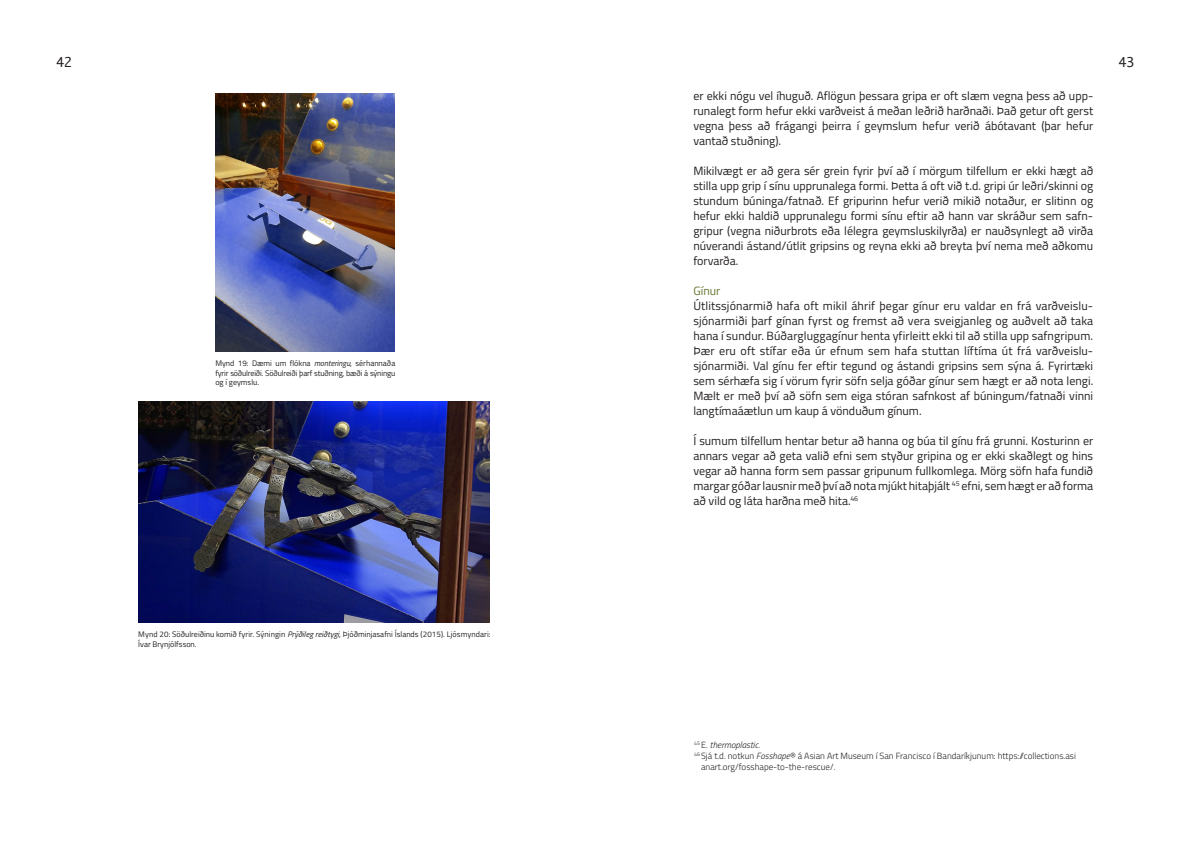
<style>
.page{position:relative;width:1191px;height:842px;background:#fff}
.page>*{position:absolute;margin:0;border:0;box-sizing:border-box;transform-origin:0 0}
.t1{font:13px "Monaco";color:#231f20}
.t2{font:12px/15px "Titillium";color:#231f20;text-align:justify}
.t3{font:12px "Titillium";color:#657732}
.t4{font:300 9px "Titillium";color:#231f20}
.t5{font:italic 300 9px "Titillium";color:#231f20}
.t6{font:8px/9.6px "Titillium";color:#231f20;text-align:justify}
.s1{font-style:italic}
.s2{font-style:normal}
</style>
<div class="page">
<img style="left:216px;top:94px;width:179px;height:257px">
<img style="left:139px;top:401px;width:351px;height:222px">
<p class="t1" style="left:56px;top:52px;width:17px">42</p>
<p class="t1" style="left:1118px;top:52px;width:17px">43</p>
<p class="t2" style="left:693px;top:88px;width:401px">er ekki nógu vel íhuguð. Aflögun þessara gripa er oft slæm vegna þess að upp&shy;runalegt form hefur ekki varðveist á meðan leðrið harðnaði. Það getur oft gerst vegna þess að frágangi þeirra í geymslum hefur verið ábótavant (þar hefur vantað stuðning).</p>
<p class="t2" style="left:693px;top:163px;width:401px">Mikilvægt er að gera sér grein fyrir því að í mörgum tilfellum er ekki hægt að stilla upp grip í sínu upprunalega formi. Þetta á oft við t.d. gripi úr leðri/skinni og stundum búninga/fatnað. Ef gripurinn hefur verið mikið notaður, er slitinn og hefur ekki haldið upprunalegu formi sínu eftir að hann var skráður sem safn&shy;gripur (vegna niðurbrots eða lélegra geymsluskilyrða) er nauðsynlegt að virða núverandi ástand/útlit gripsins og reyna ekki að breyta því nema með aðkomu forvarða.</p>
<p class="t3" style="left:693px;top:282px;width:28px">Gínur</p>
<p class="t2" style="left:693px;top:298px;width:401px">Útlitssjónarmið hafa oft mikil áhrif þegar gínur eru valdar en frá varðveislu&shy;sjónarmiði þarf gínan fyrst og fremst að vera sveigjanleg og auðvelt að taka hana í sundur. Búðargluggagínur henta yfirleitt ekki til að stilla upp safngripum.<br>Þær eru oft stífar eða úr efnum sem hafa stuttan líftíma út frá varðveislu&shy;sjónarmiði. Val gínu fer eftir tegund og ástandi gripsins sem sýna á. Fyrirtæki sem sérhæfa sig í vörum fyrir söfn selja góðar gínur sem hægt er að nota lengi.<br>Mælt er með því að söfn sem eiga stóran safnkost af búningum/fatnaði vinni langtímaáætlun um kaup á vönduðum gínum.</p>
<p class="t2" style="left:693px;top:433px;width:401px">Í sumum tilfellum hentar betur að hanna og búa til gínu frá grunni. Kosturinn er annars vegar að geta valið efni sem styður gripina og er ekki skaðlegt og hins vegar að hanna form sem passar gripunum fullkomlega. Mörg söfn hafa fundið margar góðar lausnir með því að nota mjúkt hitaþjált <sup>45</sup> efni, sem hægt er að forma að vild og láta harðna með hita.<sup>46</sup></p>
<p class="t6" style="left:215px;top:358px;width:181px">Mynd 19: Dæmi um flókna <span class="s1">monteringu</span>, sérhannaða fyrir söðulreiði. Söðulreiði þarf stuðning, bæði á sýningu og í geymslu.</p>
<p class="t6" style="left:138px;top:629px;width:354px">Mynd 20: Söðulreiðinu komið fyrir. Sýningin <span class="s1">Prýðileg reiðtygi</span>, Þjóðminjasafni Íslands (2015). Ljósmyndari:<br>Ívar Brynjólfsson.</p>
<p class="t5" style="left:694px;top:739px;width:67px"><sup>45</sup> <span class="s2">E.</span> thermoplastic.</p>
<p class="t4" style="left:694px;top:750px;width:383px"><sup>46</sup> Sjá t.d. notkun <span class="s1">Fosshape</span>® á Asian Art Museum í San Francisco í Bandaríkjunum: https://collections.asi</p>
<p class="t4" style="left:701px;top:761px;width:136px">anart.org/fosshape-to-the-rescue/.</p>
</div>
